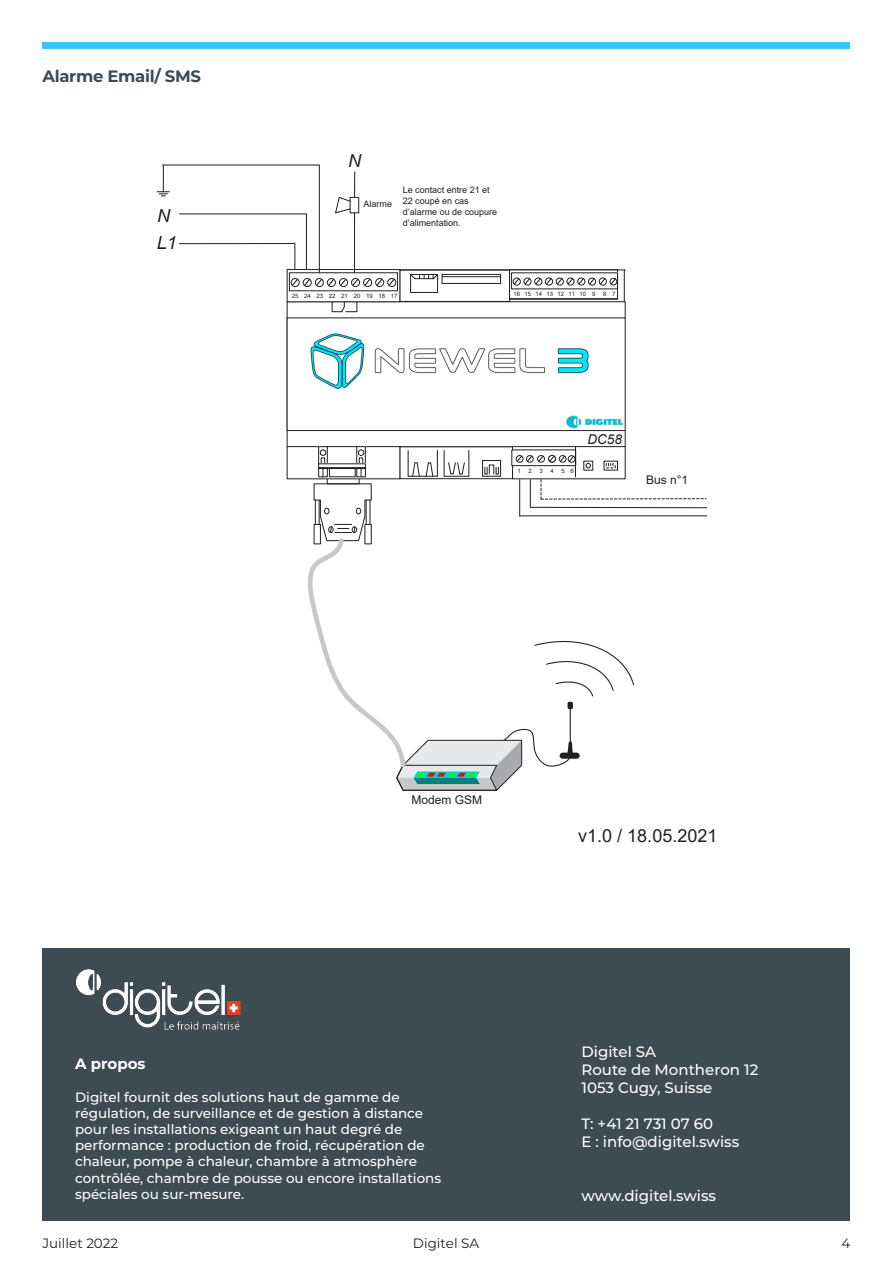
<style>
.page{position:relative;width:893px;height:1263px;background:#fff}
.page>*{position:absolute;margin:0;border:0;box-sizing:border-box;transform-origin:0 0}
.t1{font:18px "Arial";color:#231f20}
.t2{font:italic 18px "Arial";color:#231f20}
.t3{font:700 16.5px "Montserrat";letter-spacing:-.02em;color:#3c4b52}
.t4{font:500 15px "Montserrat";color:#fff}
.t5{font:700 15px "Montserrat";color:#fff}
.t6{font:500 13.5px/16.2px "Montserrat";color:#fff}
.t7{font:13.5px "Montserrat";color:#231f20}
.t8{font:italic 13.5px "Arial";color:#231f20}
.t9{font:12px "Arial";color:#231f20}
.t10{font:9px/10.8px "Arial";color:#231f20}
.t11{font:9px "Arial";color:#231f20}
.t12{font:6px "Arial";color:#231f20}
.s1{font-style:inherit}
</style>
<div class="page">
<div style="left:43px;top:42px;width:807px;height:7px;background:#38c6f4"></div>
<div style="left:43px;top:948px;width:807px;height:272px;background:#3d4c53"></div>
<img style="left:76px;top:969px;width:165px;height:61px">
<hr style="left:520px;top:516px;width:187px;height:1px;background:#231f20">
<hr style="left:530px;top:507px;width:177px;height:1px;background:#231f20">
<svg style="left:157px;top:165px;width:199px;height:80px"></svg>
<svg style="left:308px;top:498px;width:398px;height:293px"></svg>
<img style="left:242px;top:196px;width:418px;height:335px">
<img style="left:566px;top:414px;width:57px;height:16px">
<p class="t3" style="left:43px;top:64px;width:160px">Alarme Email/ SMS</p>
<p class="t2" style="left:157px;top:204px;width:14px">N</p>
<p class="t2" style="left:157px;top:231px;width:22px">L1</p>
<p class="t2" style="left:348px;top:149px;width:14px">N</p>
<p class="t11" style="left:364px;top:198px;width:30px">Alarme</p>
<p class="t10" style="left:403px;top:185px;width:96px"><span class="s1">Le contact entre 21 et<br>22 coupé en cas </span>d’alarme ou de coupure d’alimentation<span class="s1">.</span></p>
<p class="t12" style="left:292px;top:292px;width:107px">25 24 23 22 21 20 19 18 17</p>
<p class="t12" style="left:513px;top:289px;width:84px">16 15 14 13 12 11 10 9</p>
<p class="t12" style="left:603px;top:289px;width:14px">8 7</p>
<p class="t12" style="left:517px;top:467px;width:5px">1</p>
<p class="t12" style="left:528px;top:467px;width:5px">2</p>
<p class="t12" style="left:539px;top:467px;width:5px">3</p>
<p class="t12" style="left:550px;top:467px;width:5px">4</p>
<p class="t12" style="left:561px;top:467px;width:14px">5 6</p>
<p class="t8" style="left:587px;top:430px;width:36px">DC58</p>
<p class="t9" style="left:646px;top:471px;width:44px">Bus n°1</p>
<p class="t9" style="left:411px;top:792px;width:72px">Modem GSM</p>
<p class="t5" style="left:75px;top:1053px;width:72px">A propos</p>
<p class="t6" style="left:75px;top:1088px;width:368px">Digitel fournit des solutions haut de gamme de régulation, de surveillance et de gestion à distance pour les installations exigeant un haut degré de performance : production de froid, récupération de chaleur, pompe à chaleur, chambre à atmosphère contrôlée, chambre de pousse ou encore installations spéciales ou sur-mesure.</p>
<p class="t1" style="left:578px;top:824px;width:141px">v1.0 / 18.05.2021</p>
<p class="t4" style="left:581px;top:1041px;width:76px">Digitel SA</p>
<p class="t4" style="left:581px;top:1059px;width:178px">Route de Montheron 12</p>
<p class="t4" style="left:581px;top:1077px;width:132px">1053 Cugy, Suisse</p>
<p class="t4" style="left:581px;top:1113px;width:133px">T: +41 21 731 07 60</p>
<p class="t4" style="left:581px;top:1131px;width:159px">E : info@digitel.swiss</p>
<p class="t4" style="left:581px;top:1185px;width:136px">www.digitel.swiss</p>
<p class="t7" style="left:42px;top:1234px;width:77px">Juillet 2022</p>
<p class="t7" style="left:413px;top:1234px;width:68px">Digitel SA</p>
<p class="t7" style="left:841px;top:1234px;width:10px">4</p>
</div>
